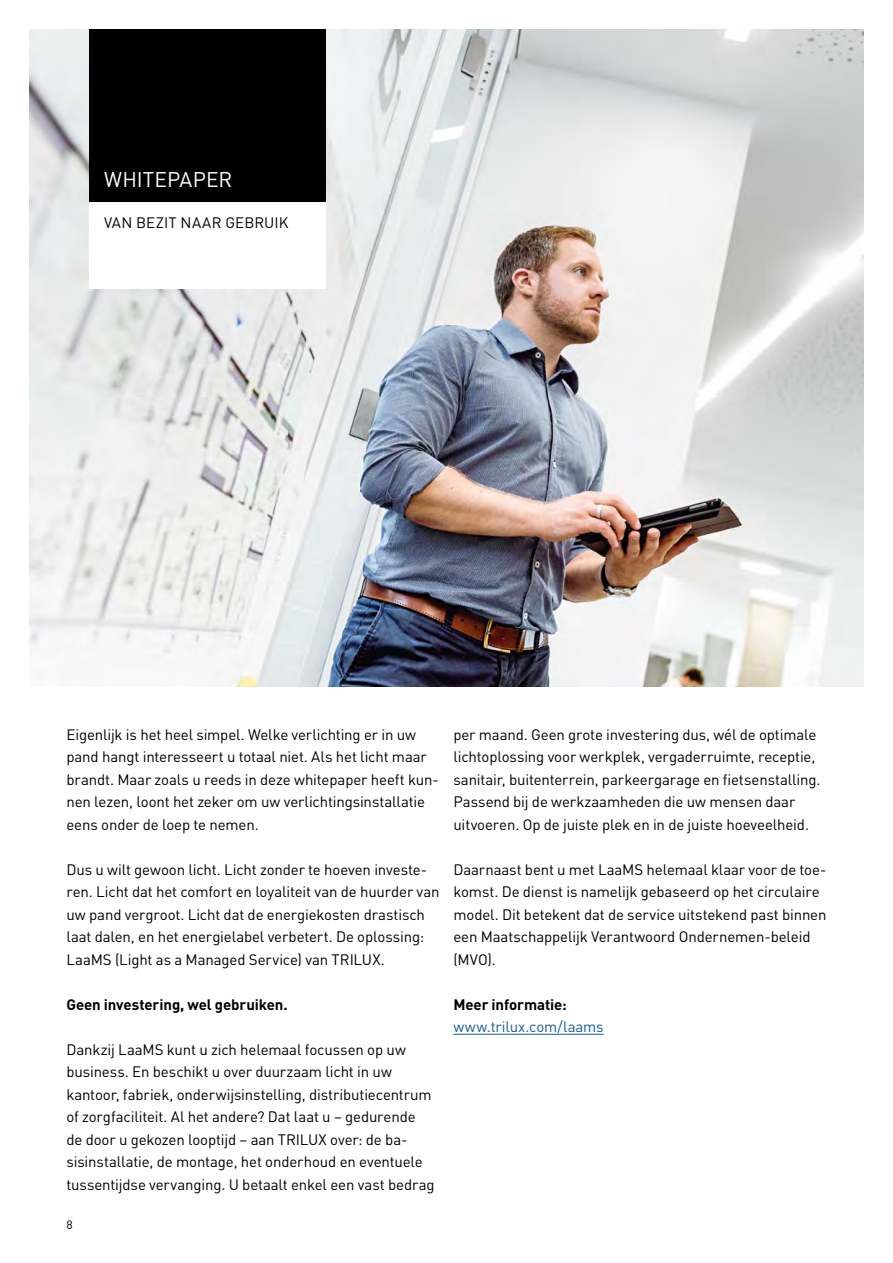
<style>
.page{position:relative;width:893px;height:1263px;background:#fff}
.page>*{position:absolute;margin:0;border:0;box-sizing:border-box;transform-origin:0 0}
.Leuchte_negativ{font:21px "Trilux DIN";color:#fff}
.Nutzenargumente{font:15px/22.5px "Trilux DIN";letter-spacing:-.01em;color:#000}
.Nutzenargumente-2{font:700 15px "Trilux DIN";letter-spacing:-.01em;color:#000}
.Nutzenargumente-3{font:15px "Trilux DIN";letter-spacing:-.01em;color:#165b9a}
.Bereich_grau{font:15px "Trilux DIN";letter-spacing:.005em;color:#000}
.t1{font:12px "Trilux DIN";color:#000}
</style>
<div class="page">
<img style="left:30px;top:30px;width:833px;height:657px">
<div style="left:89px;top:30px;width:236px;height:172px;background:#000"></div>
<div style="left:89px;top:202px;width:236px;height:86px;background:#fff"></div>
<hr style="left:453px;top:1034px;width:151px;height:1px;background:#165b9a">
<p class="Leuchte_negativ" style="left:104px;top:166px;width:130px">WHITEPAPER</p>
<p class="Bereich_grau" style="left:104px;top:213px;width:186px">VAN BEZIT NAAR GEBRUIK</p>
<p class="Nutzenargumente" style="left:66px;top:723px;width:374px">Eigenlijk is het heel simpel. Welke verlichting er in uw pand hangt interesseert u totaal niet. Als het licht maar brandt. Maar zoals u reeds in deze whitepaper heeft kun&shy;nen lezen, loont het zeker om uw verlichtingsinstallatie eens onder de loep te nemen.</p>
<p class="Nutzenargumente" style="left:66px;top:858px;width:375px">Dus u wilt gewoon licht. Licht zonder te hoeven investe&shy;ren. Licht dat het comfort en loyaliteit van de huurder van uw pand vergroot. Licht dat de energiekosten drastisch laat dalen, en het energielabel verbetert. De oplossing:<br>LaaMS (Light as a Managed Service) van TRILUX.</p>
<p class="Nutzenargumente-2" style="left:66px;top:994px;width:223px">Geen investering, wel gebruiken.</p>
<p class="Nutzenargumente" style="left:66px;top:1038px;width:370px">Dankzij LaaMS kunt u zich helemaal focussen op uw business. En beschikt u over duurzaam licht in uw kantoor, fabriek, onderwijsinstelling, distributiecentrum of zorgfaciliteit. Al het andere? Dat laat u – gedurende de door u gekozen looptijd – aan TRILUX over: de ba&shy;sisinstallatie, de montage, het onderhoud en eventuele tussentijdse vervanging. U betaalt enkel een vast bedrag</p>
<p class="t1" style="left:66px;top:1217px;width:8px">8</p>
<p class="Nutzenargumente" style="left:453px;top:723px;width:369px">per maand. Geen grote investering dus, wél de optimale lichtoplossing voor werkplek, vergaderruimte, receptie, sanitair, buitenterrein, parkeergarage en fietsenstalling.<br>Passend bij de werkzaamheden die uw mensen daar uitvoeren. Op de juiste plek en in de juiste hoeveelheid.</p>
<p class="Nutzenargumente" style="left:453px;top:858px;width:375px">Daarnaast bent u met LaaMS helemaal klaar voor de toe&shy;komst. De dienst is namelijk gebaseerd op het circulaire model. Dit betekent dat de service uitstekend past binnen een Maatschappelijk Verantwoord Ondernemen-beleid (MVO).</p>
<p class="Nutzenargumente-2" style="left:453px;top:994px;width:115px">Meer informatie:</p>
<p class="Nutzenargumente-3" style="left:453px;top:1017px;width:152px">www.trilux.com/laams</p>
</div>
